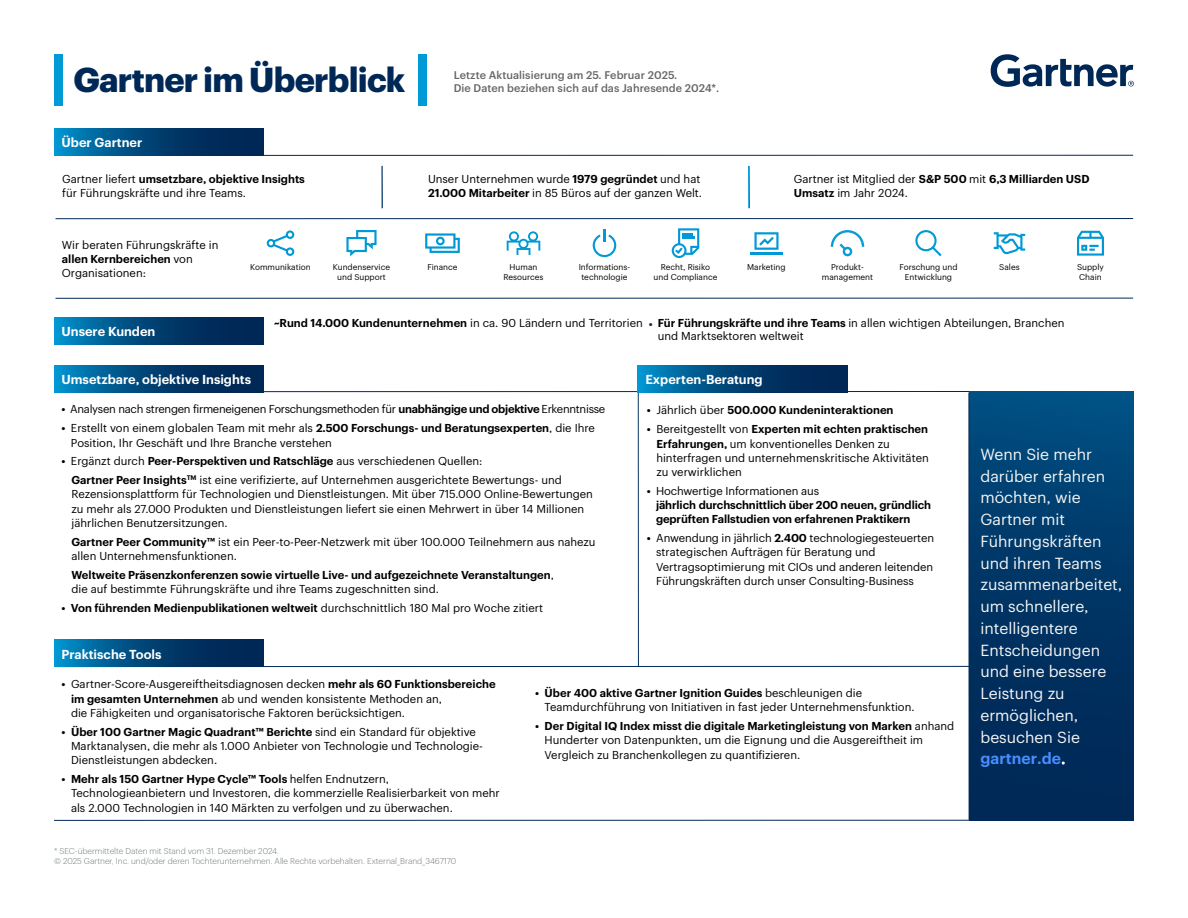
<style>
.page{position:relative;width:1188px;height:918px;background:#fff}
.page>*{position:absolute;margin:0;border:0;box-sizing:border-box;transform-origin:0 0}
.t1{font:700 33.9px "Graphik";letter-spacing:-.025em;color:#002856}
.Stat_Caption{font:15.75px/21.8px "Graphik";color:#f4f4f4}
.Body_11_13_2{font:600 12.75px "Graphik";color:#fff}
.Stat_Caption-2{font:11.25px/14.2px "Graphik";color:#000}
.Stat_Caption-3{font:600 11.25px/14.2px "Graphik";color:#000}
.Stat_Caption-4{font:11.25px "Graphik";letter-spacing:-.025em;color:#000}
.Body_Copy_9_12{font:500 10.8px/13.5px "Graphik";letter-spacing:.005em;color:#666}
.t2{font:8.25px/9.9px "Graphik";color:#000;text-align:center}
.Legal_Line{font:300 8.25px "Graphik";color:#6f7878}
.s1{font-weight:600}
.s2{font-weight:600;color:#182a54}
.s3{font-weight:400}
.s4{font-weight:600;color:#478eff}
.s5{color:#fff}
</style>
<div class="page">
<div style="left:969px;top:391px;width:165px;height:429px;background:linear-gradient(to bottom,#004c7e,#002350)"></div>
<svg style="left:991px;top:54px;width:143px;height:33px"></svg>
<div style="left:54px;top:54px;width:9px;height:51px;background:#009ad7"></div>
<div style="left:418px;top:54px;width:10px;height:51px;background:#009ad7"></div>
<svg style="left:267px;top:230px;width:27px;height:26px"></svg>
<svg style="left:346px;top:230px;width:31px;height:26px"></svg>
<svg style="left:425px;top:233px;width:35px;height:20px"></svg>
<svg style="left:507px;top:231px;width:33px;height:24px"></svg>
<svg style="left:593px;top:229px;width:23px;height:28px"></svg>
<svg style="left:672px;top:228px;width:27px;height:30px"></svg>
<hr style="left:750px;top:252px;width:33px;height:2px;background:#0099d6">
<svg style="left:754px;top:232px;width:25px;height:18px"></svg>
<svg style="left:831px;top:230px;width:33px;height:26px"></svg>
<svg style="left:915px;top:230px;width:27px;height:26px"></svg>
<svg style="left:994px;top:232px;width:31px;height:22px"></svg>
<svg style="left:1077px;top:231px;width:27px;height:25px"></svg>
<hr style="left:969px;top:393px;width:1px;height:427px;background:#fff">
<svg style="left:54px;top:129px;width:209px;height:27px;background:#00497b"></svg>
<svg style="left:54px;top:318px;width:209px;height:27px;background:#00497b"></svg>
<svg style="left:54px;top:640px;width:209px;height:27px;background:#00497c"></svg>
<svg style="left:638px;top:365px;width:209px;height:27px;background:#00497c"></svg>
<svg style="left:54px;top:365px;width:209px;height:27px;background:#00497b"></svg>
<p class="t1" style="left:74px;top:53px;width:334px">Gartner im Überblick</p>
<p class="Body_11_13_2" style="left:62px;top:133px;width:82px">Über Gartner</p>
<p class="Stat_Caption-2" style="left:62px;top:171px;width:244px">Gartner liefert <span class="s1">umsetzbare, objektive Insights </span>für Führungskräfte und ihre Teams.</p>
<p class="Body_Copy_9_12" style="left:454px;top:67px;width:267px">Letzte Aktualisierung am 25. Februar 2025.<br>Die Daten beziehen sich auf das Jahresende 2024*.</p>
<p class="Stat_Caption-2" style="left:428px;top:171px;width:276px">Unser Unternehmen wurde <span class="s1">1979 gegründet</span> und hat<br><span class="s1">21.000 Mitarbeiter</span> in 85 Büros auf der ganzen Welt.</p>
<p class="Stat_Caption-2" style="left:794px;top:171px;width:297px">Gartner ist Mitglied der <span class="s1">S&amp;P 500</span> mit <span class="s1">6,3 Milliarden USD<br>Umsatz</span> im Jahr 2024.</p>
<p class="Stat_Caption-2" style="left:62px;top:237px;width:158px">Wir beraten Führungskräfte in <span class="s1">allen Kernbereichen</span> von<br>Organisationen:</p>
<p class="Body_11_13_2" style="left:62px;top:322px;width:95px">Unsere Kunden</p>
<p class="t2" style="left:250px;top:261px;width:62px">Kommunikation</p>
<p class="t2" style="left:333px;top:261px;width:59px">Kundenservice und Support</p>
<p class="t2" style="left:427px;top:261px;width:32px">Finance</p>
<p class="t2" style="left:504px;top:261px;width:41px">Human<br>Resources</p>
<p class="t2" style="left:579px;top:261px;width:53px">Informations&shy;technologie</p>
<p class="t2" style="left:654px;top:261px;width:65px">Recht, Risiko und Compliance</p>
<p class="t2" style="left:747px;top:261px;width:40px">Marketing</p>
<p class="t2" style="left:822px;top:261px;width:53px">Produkt&shy;management</p>
<p class="t2" style="left:899px;top:261px;width:60px">Forschung und<br>Entwicklung</p>
<p class="t2" style="left:999px;top:261px;width:22px">Sales</p>
<p class="t2" style="left:1077px;top:261px;width:28px;text-align:left">Supply<br>Chain</p>
<p class="Stat_Caption-2" style="left:658px;top:315px;width:408px;line-height:13.5px;text-indent:-384px"><span class="s1">~Rund 14.000 Kundenunternehmen</span> in ca. 90 Ländern und Territorien <span class="s2">•</span> <span class="s1">Für Führungskräfte und ihre Teams</span> in allen wichtigen Abteilungen, Branchen und Marktsektoren weltweit</p>
<p class="Body_11_13_2" style="left:62px;top:369px;width:191px">Umsetzbare, objektive Insights</p>
<p class="Stat_Caption-4" style="left:62px;top:401px;width:545px"><span class="s1">•</span> Analysen nach strengen firmeneigenen Forschungsmethoden für <span class="s1">unabhängige und objektive</span> Erkenntnisse</p>
<p class="Stat_Caption-2" style="left:71px;top:420px;width:525px;text-indent:-9px"><span class="s1">•</span> Erstellt von einem globalen Team mit mehr als <span class="s1">2.500 Forschungs- und Beratungsexperten</span>, die Ihre<br>Position, Ihr Geschäft und Ihre Branche verstehen</p>
<p class="Stat_Caption-2" style="left:61px;top:453px;width:423px"><span class="s1">•</span> Ergänzt durch <span class="s1">Peer-Perspektiven und Ratschläge</span> aus verschiedenen Quellen:</p>
<p class="Stat_Caption-2" style="left:71px;top:472px;width:523px"><span class="s1">Gartner Peer Insights</span><sup>TM</sup> ist eine verifizierte, auf Unternehmen ausgerichtete Bewertungs- und Rezensionsplattform für Technologien und Dienstleistungen. Mit über 715.000 Online-Bewertungen zu mehr als 27.000 Produkten und Dienstleistungen liefert sie einen Mehrwert in über 14 Millionen jährlichen Benutzersitzungen.</p>
<p class="Stat_Caption-2" style="left:71px;top:534px;width:526px"><span class="s1">Gartner Peer Community™</span> ist ein Peer-to-Peer-Netzwerk mit über 100.000 Teilnehmern aus nahezu allen Unternehmensfunktionen.</p>
<p class="Stat_Caption-3" style="left:71px;top:567px;width:484px">Weltweite Präsenzkonferenzen sowie virtuelle Live- und aufgezeichnete Veranstaltungen<span class="s3">, die auf bestimmte Führungskräfte und ihre Teams zugeschnitten sind.</span></p>
<p class="Stat_Caption-3" style="left:61px;top:600px;width:483px">• Von führenden Medienpublikationen weltweit <span class="s3">durchschnittlich 180 Mal pro Woche zitiert</span></p>
<p class="Body_11_13_2" style="left:62px;top:644px;width:101px">Praktische Tools</p>
<p class="Body_11_13_2" style="left:645px;top:369px;width:119px">Experten-Beratung</p>
<p class="Stat_Caption-3" style="left:647px;top:402px;width:248px">• <span class="s3">Jährlich über</span> 500.000 Kundeninteraktionen</p>
<p class="Stat_Caption-2" style="left:656px;top:421px;width:274px;text-indent:-9px"><span class="s1">•</span> Bereitgestellt von <span class="s1">Experten mit echten praktischen Erfahrungen,</span> um konventionelles Denken zu hinterfragen und unternehmenskritische Aktivitäten zu verwirklichen</p>
<p class="Stat_Caption-3" style="left:656px;top:483px;width:277px;text-indent:-9px">• <span class="s3">Hochwertige Informationen aus<br></span>jährlich durchschnittlich über 200 neuen, gründlich geprüften Fallstudien von erfahrenen Praktikern</p>
<p class="Stat_Caption-2" style="left:656px;top:530px;width:279px;text-indent:-9px"><span class="s1">•</span> Anwendung in jährlich <span class="s1">2.400</span> technologiegesteuerten strategischen Aufträgen für Beratung und Vertragsoptimierung mit CIOs und anderen leitenden Führungskräften durch unser Consulting-Business</p>
<p class="Stat_Caption-2" style="left:71px;top:676px;width:426px;text-indent:-9px"><span class="s1">•</span> Gartner-Score-Ausgereiftheitsdiagnosen decken <span class="s1">mehr als 60 Funktionsbereiche im gesamten Unternehmen</span> ab und wenden konsistente Methoden an,<br>die Fähigkeiten und organisatorische Faktoren berücksichtigen.</p>
<p class="Stat_Caption-2" style="left:71px;top:724px;width:413px;text-indent:-9px"><span class="s1">• Über 100 Gartner Magic Quadrant™ Berichte</span> sind ein Standard für objektive<br>Marktanalysen, die mehr als 1.000 Anbieter von Technologie und Technologie-<br>Dienstleistungen abdecken.</p>
<p class="Stat_Caption-2" style="left:71px;top:771px;width:430px;text-indent:-9px"><span class="s1">• Mehr als 150 Gartner Hype Cycle™ Tools</span> helfen Endnutzern,<br>Technologieanbietern und Investoren, die kommerzielle Realisierbarkeit von mehr als 2.000 Technologien in 140 Märkten zu verfolgen und zu überwachen.</p>
<p class="Legal_Line" style="left:54px;top:844px;width:226px">* SEC-übermittelte Daten mit Stand vom 31. Dezember 2024.</p>
<p class="Legal_Line" style="left:54px;top:855px;width:404px">© 2025 Gartner, Inc. und/oder deren Tochterunternehmen. Alle Rechte vorbehalten. External_Brand_3467170</p>
<p class="Stat_Caption-2" style="left:545px;top:685px;width:372px;text-indent:-9px"><span class="s1">• Über 400 aktive Gartner Ignition Guides</span> beschleunigen die<br>Teamdurchführung von Initiativen in fast jeder Unternehmensfunktion.</p>
<p class="Stat_Caption-2" style="left:545px;top:718px;width:411px;text-indent:-9px"><span class="s1">• Der Digital IQ Index misst die digitale Marketingleistung von Marken</span> anhand<br>Hunderter von Datenpunkten, um die Eignung und die Ausgereiftheit im<br>Vergleich zu Branchenkollegen zu quantifizieren.</p>
<p class="Stat_Caption" style="left:980px;top:442px;width:143px">Wenn Sie mehr darüber erfahren möchten, wie<br>Gartner mit<br>Führungskräften und ihren Teams zusammenarbeitet, um schnellere, intelligentere<br>Entscheidungen und eine bessere<br>Leistung zu ermöglichen, besuchen Sie <span class="s4">gartner.de</span><span class="s5">.</span></p>
</div>
